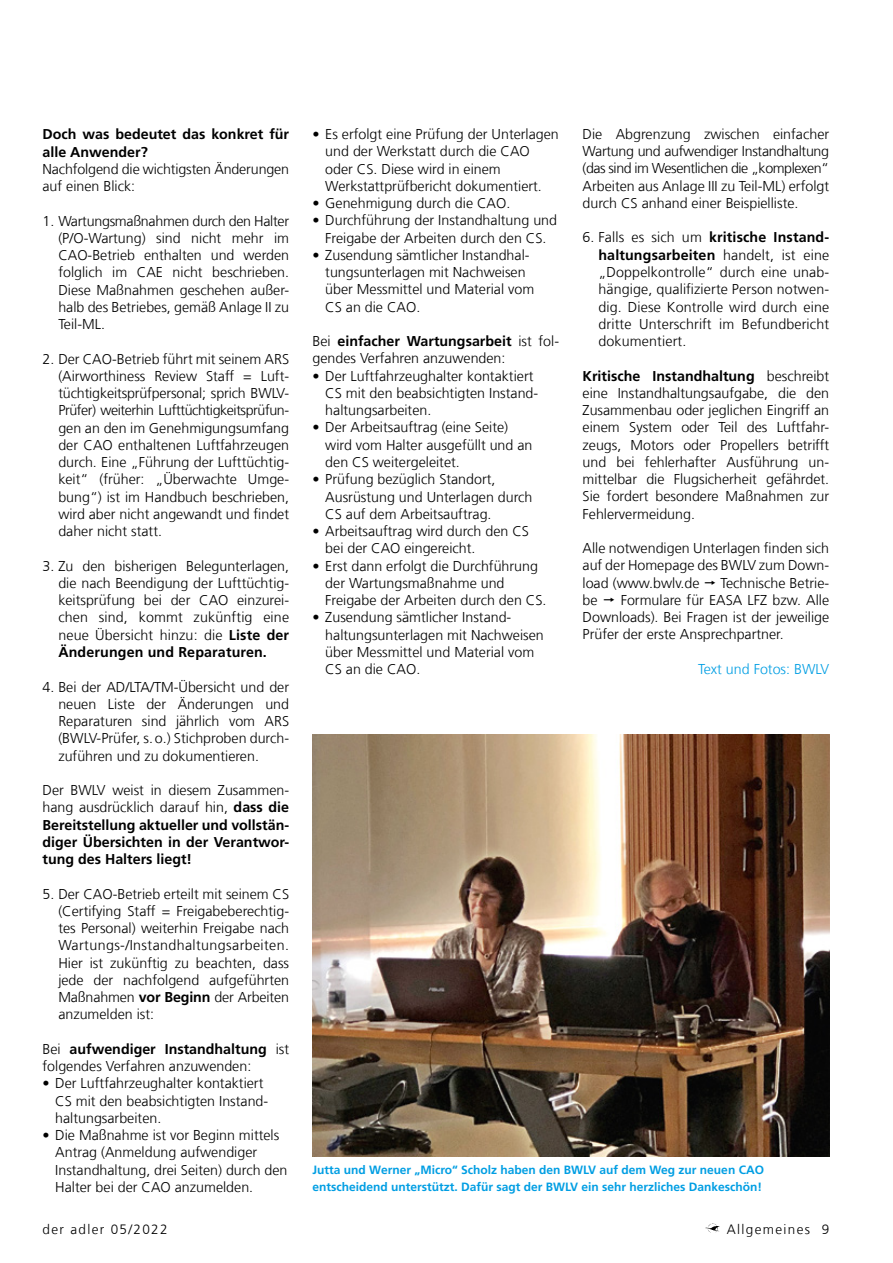
<style>
.page{position:relative;width:893px;height:1263px;background:#fff}
.page>*{position:absolute;margin:0;border:0;box-sizing:border-box;transform-origin:0 0}
.t1{font:300 14.25px/17.2px "Frutiger LT Com";color:#000}
.t2{font:700 14.25px/17.2px "Frutiger LT Com";color:#000}
.t3{font:300 14.25px "Frutiger LT Com";color:#009ee3}
.t4{font:300 13.5px "Frutiger LT Com";letter-spacing:.1em;color:#000}
.t5{font:700 12px/17.2px "Frutiger LT Com";color:#009ee3}
.s1{font-weight:700}
.s2{font-weight:300}
</style>
<div class="page">
<img style="left:705px;top:1223px;width:15px;height:10px">
<img style="left:313px;top:734px;width:516px;height:423px">
<p class="t2" style="left:43px;top:126px;width:248px">Doch was bedeutet das konkret für alle Anwender?</p>
<p class="t1" style="left:43px;top:160px;width:248px">Nachfolgend die wichtigsten Änderungen auf einen Blick:</p>
<p class="t1" style="left:58px;top:212px;width:232px;text-align:justify;text-indent:-16px">1. Wartungsmaßnahmen durch den Halter (P/O-Wartung) sind nicht mehr im CAO-Betrieb enthalten und werden folglich im CAE nicht beschrieben.<br>Diese Maßnahmen geschehen außer&shy;halb des Betriebes, gemäß Anlage II zu Teil-ML.</p>
<p class="t1" style="left:58px;top:350px;width:232px;text-align:justify;text-indent:-16px">2. Der CAO-Betrieb führt mit seinem ARS (Airworthiness Review Staff = Luft&shy;tüchtigkeitsprüfpersonal; sprich BWLV-Prüfer) weiterhin Lufttüchtigkeitsprüfun&shy;gen an den im Genehmigungsumfang der CAO enthaltenen Luftfahrzeugen durch. Eine „Führung der Lufttüchtig&shy;keit“ (früher: „Überwachte Umge&shy;bung“) ist im Handbuch beschrieben, wird aber nicht angewandt und findet daher nicht statt.</p>
<p class="t1" style="left:58px;top:557px;width:232px;text-align:justify;text-indent:-16px">3. Zu den bisherigen Belegunterlagen, die nach Beendigung der Lufttüchtig&shy;keitsprüfung bei der CAO einzurei&shy;chen sind, kommt zukünftig eine neue Übersicht hinzu: die <span class="s1">Liste der Änderungen und Reparaturen.</span></p>
<p class="t1" style="left:58px;top:678px;width:232px;text-align:justify;text-indent:-16px">4. Bei der AD/LTA/TM-Übersicht und der neuen Liste der Änderungen und Reparaturen sind jährlich vom ARS (BWLV-Prüfer, s.o.) Stichproben durch&shy;zuführen und zu dokumentieren.</p>
<p class="t2" style="left:43px;top:781px;width:248px;text-align:justify"><span class="s2">Der BWLV weist in diesem Zusammen&shy;hang ausdrücklich darauf hin,</span> dass die Bereitstellung aktueller und vollstän&shy;diger Übersichten in der Verantwor&shy;tung des Halters liegt!</p>
<p class="t1" style="left:58px;top:885px;width:232px;text-align:justify;text-indent:-16px">5. Der CAO-Betrieb erteilt mit seinem CS (Certifying Staff = Freigabeberechtig&shy;tes Personal) weiterhin Freigabe nach Wartungs-/Instandhaltungsarbeiten.<br>Hier ist zukünftig zu beachten, dass jede der nachfolgend aufgeführten Maßnahmen <span class="s1">vor Beginn</span> der Arbeiten anzumelden ist:</p>
<p class="t1" style="left:43px;top:1040px;width:248px">Bei <span class="s1">aufwendiger Instandhaltung</span> ist folgendes Verfahren anzuwenden:</p>
<p class="t1" style="left:55px;top:1075px;width:214px;text-indent:-13px">• Der Luftfahrzeughalter kontaktiert<br>CS mit den beabsichtigten Instand&shy;haltungsarbeiten.</p>
<p class="t1" style="left:55px;top:1127px;width:234px;text-indent:-13px">• Die Maßnahme ist vor Beginn mittels Antrag (Anmeldung aufwendiger Instandhaltung, drei Seiten) durch den Halter bei der CAO anzumelden.</p>
<p class="t1" style="left:325px;top:126px;width:235px;text-indent:-13px">• Es erfolgt eine Prüfung der Unterlagen und der Werkstatt durch die CAO oder CS. Diese wird in einem Werkstattprüfbericht dokumentiert.</p>
<p class="t1" style="left:313px;top:195px;width:199px">• Genehmigung durch die CAO.</p>
<p class="t1" style="left:313px;top:212px;width:246px;text-align:center">• Durchführung der Instandhaltung und<br>Freigabe der Arbeiten durch den CS.</p>
<p class="t1" style="left:325px;top:246px;width:211px;text-indent:-13px">• Zusendung sämtlicher Instandhal&shy;tungsunterlagen mit Nachweisen über Messmittel und Material vom<br>CS an die CAO.</p>
<p class="t1" style="left:313px;top:333px;width:248px">Bei <span class="s1">einfacher Wartungsarbeit</span> ist fol&shy;gendes Verfahren anzuwenden:</p>
<p class="t1" style="left:325px;top:367px;width:214px;text-indent:-13px">• Der Luftfahrzeughalter kontaktiert<br>CS mit den beabsichtigten Instand&shy;haltungsarbeiten.</p>
<p class="t1" style="left:325px;top:419px;width:209px;text-indent:-13px">• Der Arbeitsauftrag (eine Seite) wird vom Halter ausgefüllt und an den CS weitergeleitet.</p>
<p class="t1" style="left:325px;top:471px;width:209px;text-indent:-13px">• Prüfung bezüglich Standort,<br>Ausrüstung und Unterlagen durch<br>CS auf dem Arbeitsauftrag.</p>
<p class="t1" style="left:325px;top:523px;width:205px;text-indent:-13px">• Arbeitsauftrag wird durch den CS bei der CAO eingereicht.</p>
<p class="t1" style="left:325px;top:557px;width:223px;text-indent:-13px">• Erst dann erfolgt die Durchführung der Wartungsmaßnahme und<br>Freigabe der Arbeiten durch den CS.</p>
<p class="t1" style="left:325px;top:609px;width:220px;text-indent:-13px">• Zusendung sämtlicher Instand&shy;haltungsunterlagen mit Nachweisen über Messmittel und Material vom<br>CS an die CAO.</p>
<p class="t1" style="left:583px;top:125px;width:248px;text-align:justify">Die Abgrenzung zwischen einfacher Wartung und aufwendiger Instandhaltung (das sind im Wesentlichen die „komplexen“ Arbeiten aus Anlage III zu Teil-ML) erfolgt durch CS anhand einer Beispielliste.</p>
<p class="t1" style="left:598px;top:229px;width:232px;text-align:justify;text-indent:-16px">6. Falls es sich um <span class="s1">kritische Instand&shy;haltungsarbeiten</span> handelt, ist eine „Doppelkontrolle“ durch eine unab&shy;hängige, qualifizierte Person notwen&shy;dig. Diese Kontrolle wird durch eine dritte Unterschrift im Befundbericht dokumentiert.</p>
<p class="t1" style="left:583px;top:367px;width:248px;text-align:justify"><span class="s1">Kritische Instandhaltung</span> beschreibt eine Instandhaltungsaufgabe, die den Zusammenbau oder jeglichen Eingriff an einem System oder Teil des Luftfahr&shy;zeugs, Motors oder Propellers betrifft und bei fehlerhafter Ausführung un&shy;mittelbar die Flugsicherheit gefährdet.<br>Sie fordert besondere Maßnahmen zur Fehlervermeidung.</p>
<p class="t1" style="left:583px;top:540px;width:248px;text-align:justify">Alle notwendigen Unterlagen finden sich auf der Homepage des BWLV zum Down&shy;load (www.bwlv.de</p>
<p class="t1" style="left:721px;top:574px;width:110px">Technische Betrie-</p>
<p class="t1" style="left:583px;top:591px;width:248px;text-align:justify;text-indent:38px">Formulare für EASA LFZ bzw. Alle Downloads). Bei Fragen ist der jeweilige Prüfer der erste Ansprechpartner.</p>
<p class="t3" style="left:698px;top:661px;width:132px">Text und Fotos: BWLV</p>
<p class="t1" style="left:583px;top:591px;width:17px">be</p>
<p class="t5" style="left:313px;top:1161px;width:453px">Jutta und Werner „Micro“ Scholz haben den BWLV auf dem Weg zur neuen CAO entscheidend unterstützt. Dafür sagt der BWLV ein sehr herzliches Dankeschön!</p>
<p class="t4" style="left:43px;top:1221px;width:127px">der adler 05/2022</p>
<p class="t4" style="left:727px;top:1221px;width:104px">Allgemeines 9</p>
</div>
